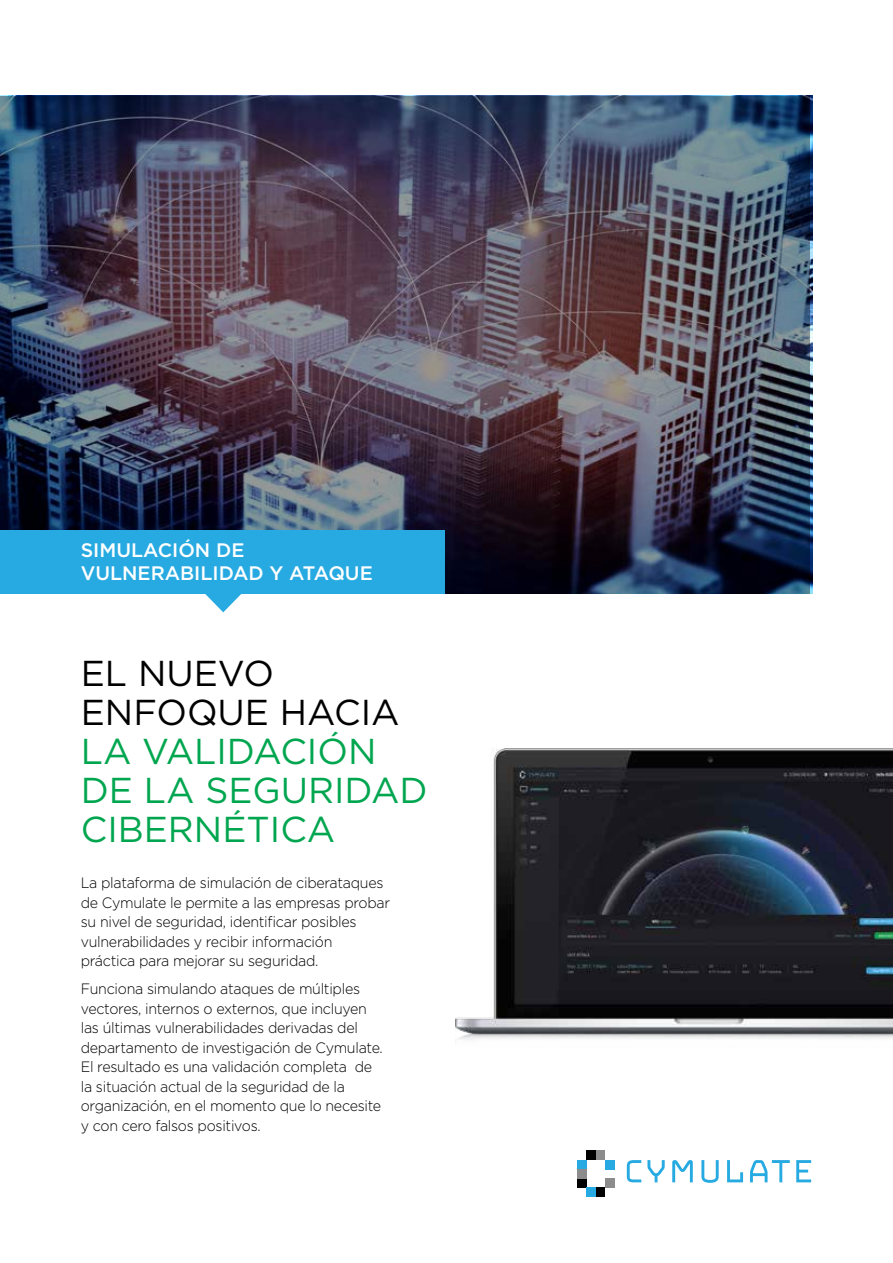
<style>
.page{position:relative;width:893px;height:1263px;background:#fff}
.page>*{position:absolute;margin:0;border:0;box-sizing:border-box;transform-origin:0 0}
.t1{font:36px/39px "Gotham";color:#00a64f}
.t2{font:36px/39px "Gotham";color:#000}
.t3{font:500 19.5px/23.4px "Gotham";color:#fff}
.t4{font:300 15px/19.5px "Gotham";letter-spacing:-.02em;color:#000;scale:.95 1}
</style>
<div class="page">
<img style="left:0;top:96px;width:810px;height:497px">
<div style="left:577px;top:1160px;width:10px;height:9px;background:#27aae1"></div>
<div style="left:577px;top:1178px;width:10px;height:10px;background:#000"></div>
<div style="left:605px;top:1160px;width:9px;height:9px;background:#27aae1"></div>
<div style="left:605px;top:1178px;width:9px;height:10px;background:#8c8c8c"></div>
<div style="left:577px;top:1169px;width:10px;height:9px;background:#8c8c8c"></div>
<div style="left:596px;top:1151px;width:9px;height:9px;background:#8c8c8c"></div>
<div style="left:587px;top:1151px;width:9px;height:9px;background:#000"></div>
<div style="left:596px;top:1188px;width:9px;height:9px;background:#000"></div>
<div style="left:587px;top:1188px;width:9px;height:9px;background:#27aae1"></div>
<svg style="left:627px;top:1160px;width:14px;height:22px"></svg>
<svg style="left:647px;top:1160px;width:18px;height:22px"></svg>
<svg style="left:672px;top:1160px;width:21px;height:22px"></svg>
<svg style="left:701px;top:1160px;width:18px;height:23px"></svg>
<svg style="left:727px;top:1160px;width:16px;height:22px"></svg>
<svg style="left:750px;top:1160px;width:40px;height:22px"></svg>
<svg style="left:796px;top:1160px;width:15px;height:22px"></svg>
<div style="left:0;top:530px;width:444px;height:63px;background:#27aae1"></div>
<svg style="left:195px;top:593px;width:57px;height:19px"></svg>
<img style="left:455px;top:748px;width:438px;height:293px">
<h2 class="t3" style="left:81px;top:538px;width:293px">SIMULACIÓN DE<br>VULNERABILIDAD Y ATAQUE</h2>
<h1 class="t2" style="left:81px;top:653px;width:320px">EL NUEVO<br>ENFOQUE HACIA</h1>
<h1 class="t1" style="left:81px;top:731px;width:348px">LA VALIDACIÓN<br>DE LA SEGURIDAD<br>CIBERNÉTICA</h1>
<p class="t4" style="left:81px;top:872px;width:327px">La plataforma de simulación de ciberataques de Cymulate le permite a las empresas probar su nivel de seguridad, identificar posibles vulnerabilidades y recibir información práctica para mejorar su seguridad.</p>
<p class="t4" style="left:81px;top:978px;width:295px">Funciona simulando ataques de múltiples</p>
<p class="t4" style="left:81px;top:998px;width:303px">vectores, internos o externos, que incluyen</p>
<p class="t4" style="left:81px;top:1017px;width:293px">las últimas vulnerabilidades derivadas del</p>
<p class="t4" style="left:81px;top:1037px;width:319px">departamento de investigación de Cymulate.</p>
<p class="t4" style="left:355px;top:1056px;width:20px">de</p>
<p class="t4" style="left:81px;top:1056px;width:318px">El resultado es una validación completa<br>la situación actual de la seguridad de la organización, en el momento que lo necesite y con cero falsos positivos.</p>
</div>
